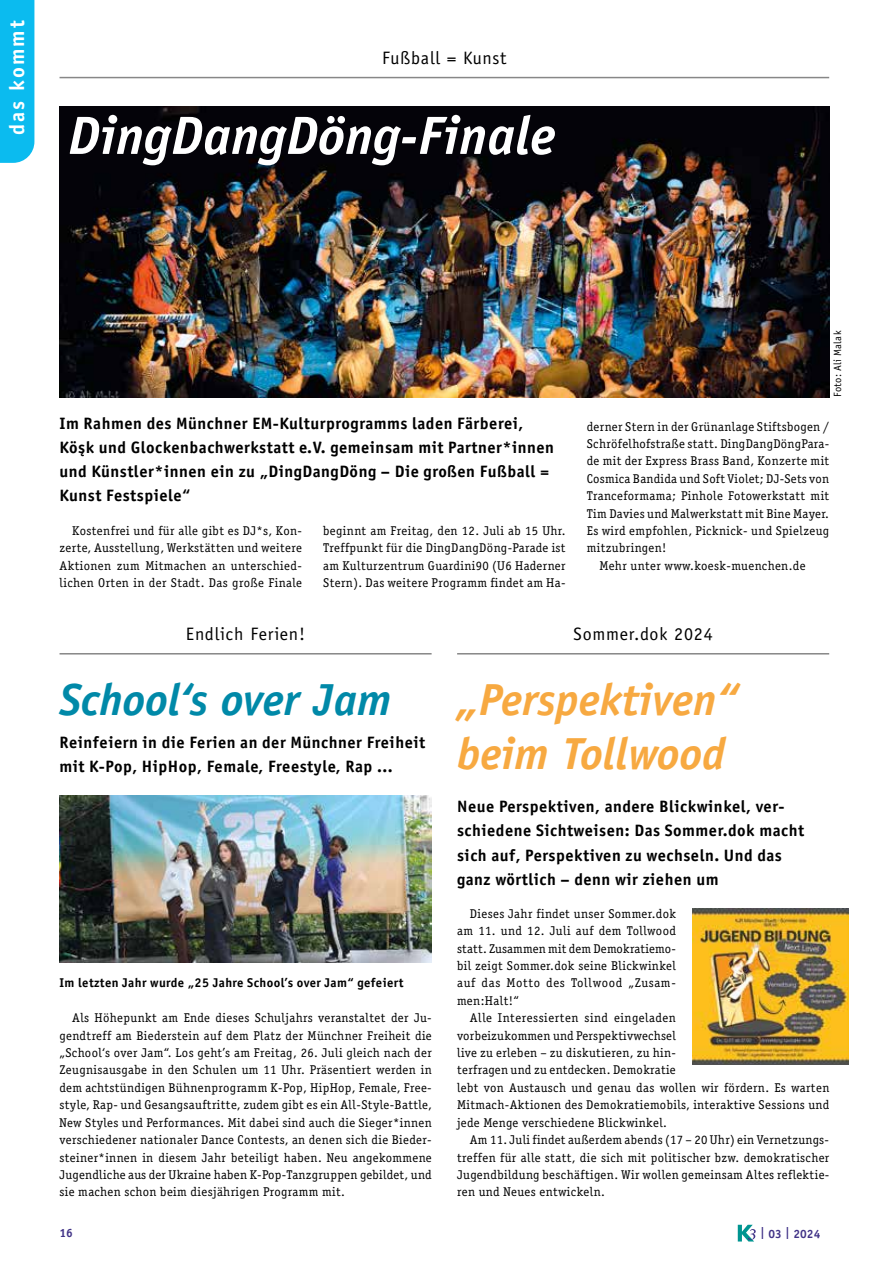
<style>
.page{position:relative;width:893px;height:1263px;background:#fff}
.page>*{position:absolute;margin:0;border:0;box-sizing:border-box;transform-origin:0 0}
.t1{font:italic 700 54px "ITC Officina Sans";color:#fff}
.t2{font:italic 700 45px/54px "ITC Officina Sans";color:#f7a941}
.t3{font:italic 700 45px "ITC Officina Sans";color:#0089a8}
.t4{font:700 21px "ITC Officina Sans";letter-spacing:.1em;color:#fff}
.t5{font:18px "ITC Officina Sans";letter-spacing:.045em;color:#000}
.t6{font:700 16.5px/24px "ITC Officina Sans";letter-spacing:.03em;color:#000}
.t7{font:12.75px/17.4px "Officina Serif";letter-spacing:.03em;color:#000;text-align:justify}
.t8{font:700 12.75px "ITC Officina Sans";letter-spacing:.03em;color:#000}
.t9{font:700 12px "ITC Officina Sans";color:#413387}
.t10{font:10.5px "ITC Officina Sans";letter-spacing:.03em;color:#000}
</style>
<div class="page">
<div style="left:0;top:0;width:34px;height:163px;background:#0bbbef"></div>
<svg style="left:738px;top:1225px;width:18px;height:16px"></svg>
<img style="left:60px;top:106px;width:769px;height:292px">
<hr style="left:60px;top:653px;width:372px;height:1px;background:#878787">
<hr style="left:457px;top:653px;width:372px;height:1px;background:#878787">
<img style="left:60px;top:795px;width:372px;height:167px">
<img style="left:693px;top:909px;width:156px;height:156px">
<hr style="left:60px;top:77px;width:769px;height:1px;background:#878787">
<h3 class="t4" style="left:4px;top:135px;width:116px;rotate:-90deg">das kommt</h3>
<h3 class="t5" style="left:382px;top:47px;width:126px">Fußball = Kunst</h3>
<h1 class="t1" style="left:68px;top:103px;width:489px">DingDangDöng-Finale</h1>
<p class="t6" style="left:60px;top:411px;width:496px">Im Rahmen des Münchner EM-Kulturprogramms laden Färberei, Kös˛k und Glockenbachwerkstatt e.V. gemeinsam mit Partner*innen und Künstler*innen ein zu „DingDangDöng – Die großen Fußball = Kunst Festspiele“</p>
<p class="t7" style="left:323px;top:522px;width:244px">beginnt am Freitag, den 12. Juli ab 15 Uhr.<br>Treffpunkt für die DingDangDöng-Parade ist am Kulturzentrum Guardini90 (U6 Haderner Stern). Das weitere Programm findet am Ha-</p>
<p class="t7" style="left:60px;top:522px;width:244px;text-indent:13px">Kostenfrei und für alle gibt es DJ*s, Kon&shy;zerte, Ausstellung, Werkstätten und weitere Aktionen zum Mitmachen an unterschied&shy;lichen Orten in der Stadt. Das große Finale</p>
<p class="t10" style="left:831px;top:397px;width:68px;rotate:-90deg">Foto: Ali Malak</p>
<p class="t7" style="left:587px;top:418px;width:244px">derner Stern in der Grünanlage Stiftsbogen /</p>
<p class="t7" style="left:587px;top:435px;width:244px">Schröfelhofstraße statt. DingDangDöngPara-</p>
<p class="t7" style="left:587px;top:452px;width:244px">de mit der Express Brass Band, Konzerte mit</p>
<p class="t7" style="left:587px;top:470px;width:244px">Cosmica Bandida und Soft Violet; DJ-Sets von</p>
<p class="t7" style="left:587px;top:487px;width:244px">Tranceformama; Pinhole Fotowerkstatt mit</p>
<p class="t7" style="left:587px;top:505px;width:244px">Tim Davies und Malwerkstatt mit Bine Mayer.</p>
<p class="t7" style="left:587px;top:522px;width:244px">Es wird empfohlen, Picknick- und Spielzeug</p>
<p class="t7" style="left:587px;top:539px;width:81px">mitzubringen!</p>
<p class="t7" style="left:600px;top:557px;width:208px">Mehr unter www.koesk-muenchen.de</p>
<h3 class="t5" style="left:186px;top:624px;width:121px">Endlich Ferien!</h3>
<h3 class="t5" style="left:574px;top:624px;width:141px">Sommer.dok 2024</h3>
<h2 class="t3" style="left:60px;top:673px;width:333px">School‘s over Jam</h2>
<p class="t6" style="left:60px;top:730px;width:367px">Reinfeiern in die Ferien an der Münchner Freiheit mit K-Pop, HipHop, Female, Freestyle, Rap ...</p>
<p class="t8" style="left:60px;top:975px;width:345px">Im letzten Jahr wurde „25 Jahre School’s over Jam“ gefeiert</p>
<p class="t7" style="left:60px;top:1009px;width:374px;text-indent:13px">Als Höhepunkt am Ende dieses Schuljahrs veranstaltet der Ju&shy;gendtreff am Biederstein auf dem Platz der Münchner Freiheit die „School‘s over Jam“. Los geht’s am Freitag, 26. Juli gleich nach der Zeugnisausgabe in den Schulen um 11 Uhr. Präsentiert werden in dem achtstündigen Bühnenprogramm K-Pop, HipHop, Female, Free&shy;style, Rap- und Gesangsauftritte, zudem gibt es ein All-Style-Battle, New Styles und Performances. Mit dabei sind auch die Sieger*innen verschiedener nationaler Dance Contests, an denen sich die Bieder&shy;steiner*innen in diesem Jahr beteiligt haben. Neu angekommene Jugendliche aus der Ukraine haben K-Pop-Tanzgruppen gebildet, und sie machen schon beim diesjährigen Programm mit.</p>
<p class="t9" style="left:60px;top:1225px;width:15px">16</p>
<h2 class="t2" style="left:457px;top:673px;width:282px">„Perspektiven“ beim Tollwood</h2>
<p class="t6" style="left:457px;top:795px;width:349px">Neue Perspektiven, andere Blickwinkel, ver&shy;schiedene Sichtweisen: Das Sommer.dok macht sich auf, Perspektiven zu wechseln. Und das ganz wörtlich – denn wir ziehen um</p>
<p class="t7" style="left:457px;top:905px;width:220px;text-indent:13px">Dieses Jahr findet unser Sommer.dok am 11. und 12. Juli auf dem Tollwood statt. Zusammen mit dem Demokratiemo&shy;bil zeigt Sommer.dok seine Blickwinkel auf das Motto des Tollwood „Zusam&shy;men:Halt!“</p>
<p class="t7" style="left:457px;top:1009px;width:374px;text-align:left;text-indent:13px">Alle Interessierten sind eingeladen<br>vorbeizukommen und Perspektivwechsel<br>live zu erleben – zu diskutieren, zu hin-<br>terfragen und zu entdecken. Demokratie<br>lebt von Austausch und genau das wollen wir fördern. Es warten Mitmach-Aktionen des Demokratiemobils, interaktive Sessions und jede Menge verschiedene Blickwinkel.</p>
<p class="t7" style="left:457px;top:1131px;width:374px;text-indent:13px">Am 11. Juli findet außerdem abends (17 – 20 Uhr) ein Vernetzungs&shy;treffen für alle statt, die sich mit politischer bzw. demokratischer Jugendbildung beschäftigen. Wir wollen gemeinsam Altes reflektie&shy;ren und Neues entwickeln.</p>
<p class="t9" style="left:760px;top:1226px;width:62px">| 03 | 2024</p>
</div>
